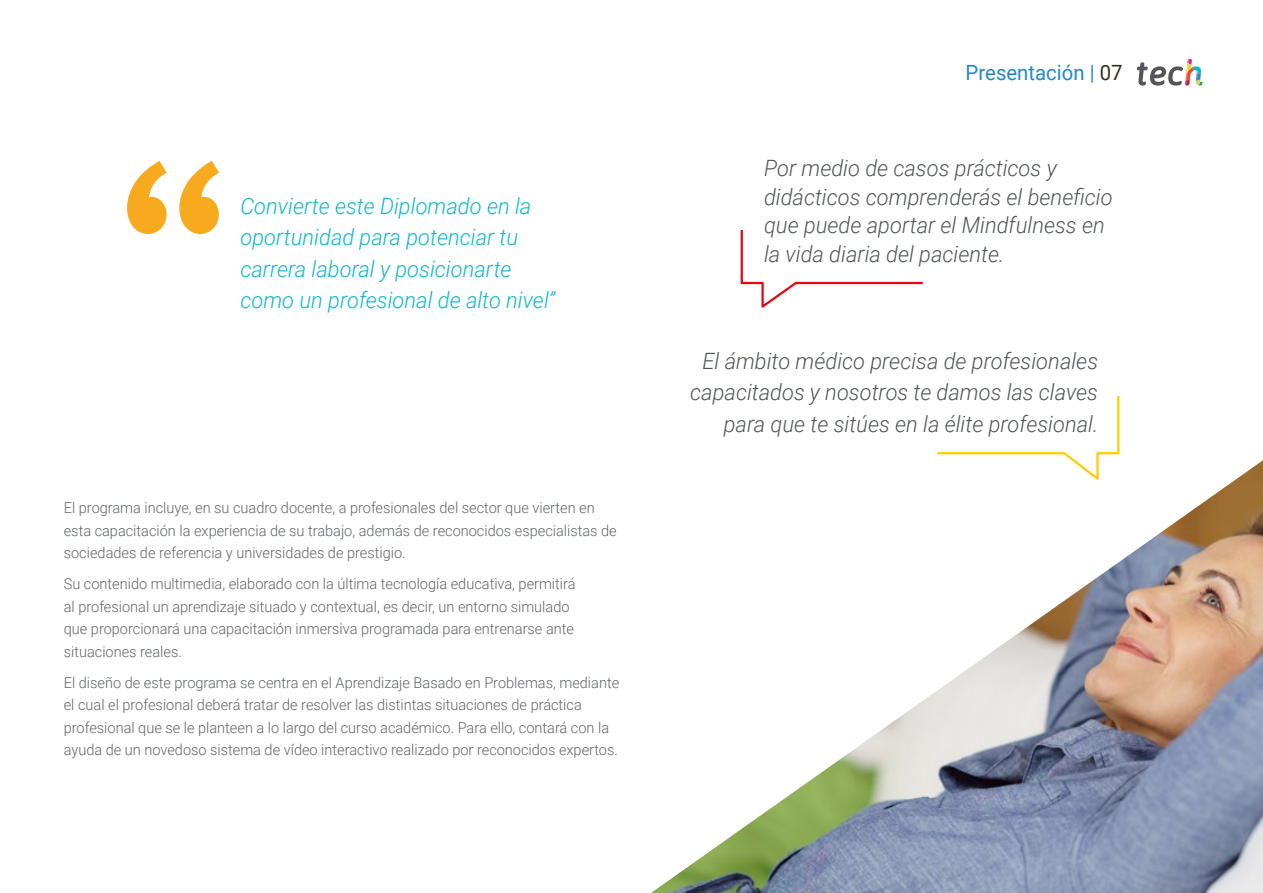
<style>
.page{position:relative;width:1263px;height:893px;background:#fff}
.page>*{position:absolute;margin:0;border:0;box-sizing:border-box;transform-origin:0 0}
.t1{font:italic 300 22.5px/28.5px "Roboto";color:#52555b;text-align:right}
.t2{font:italic 300 22.5px/31.5px "Roboto";color:#0fb6cf}
.t3{font:21px "Roboto";color:#2488c9}
.t4{font:300 15px/22.5px "Roboto";color:#61646a}
.s1{color:#312e20}
</style>
<div class="page">
<svg style="left:127px;top:161px;width:92px;height:73px"></svg>
<img style="left:651px;top:460px;width:612px;height:433px">
<svg style="left:1137px;top:59px;width:65px;height:27px"></svg>
<svg style="left:935px;top:396px;width:185px;height:87px"></svg>
<svg style="left:740px;top:230px;width:183px;height:78px"></svg>
<h1 class="t2" style="left:240px;top:189px;width:316px">Convierte este Diplomado en la oportunidad para potenciar tu carrera laboral y posicionarte como un profesional de alto nivel”</h1>
<p class="t4" style="left:64px;top:496px;width:554px">El programa incluye, en su cuadro docente, a profesionales del sector que vierten en esta capacitación la experiencia de su trabajo, además de reconocidos especialistas de sociedades de referencia y universidades de prestigio.</p>
<p class="t4" style="left:64px;top:572px;width:513px">Su contenido multimedia, elaborado con la última tecnología educativa, permitirá al profesional un aprendizaje situado y contextual, es decir, un entorno simulado que proporcionará una capacitación inmersiva programada para entrenarse ante situaciones reales.</p>
<p class="t4" style="left:64px;top:670px;width:557px">El diseño de este programa se centra en el Aprendizaje Basado en Problemas, mediante el cual el profesional deberá tratar de resolver las distintas situaciones de práctica profesional que se le planteen a lo largo del curso académico. Para ello, contará con la ayuda de un novedoso sistema de vídeo interactivo realizado por reconocidos expertos.</p>
<h2 class="t3" style="left:966px;top:57px;width:159px">Presentación | <span class="s1">07</span></h2>
<h1 class="t1" style="left:764px;top:153px;width:350px;text-align:left">Por medio de casos prácticos y didácticos comprenderás el beneficio que puede aportar el Mindfulness en la vida diaria del paciente.</h1>
<h1 class="t1" style="left:690px;top:344px;width:409px;line-height:31.5px">El ámbito médico precisa de profesionales capacitados y nosotros te damos las claves para que te sitúes en la élite profesional.</h1>
</div>
